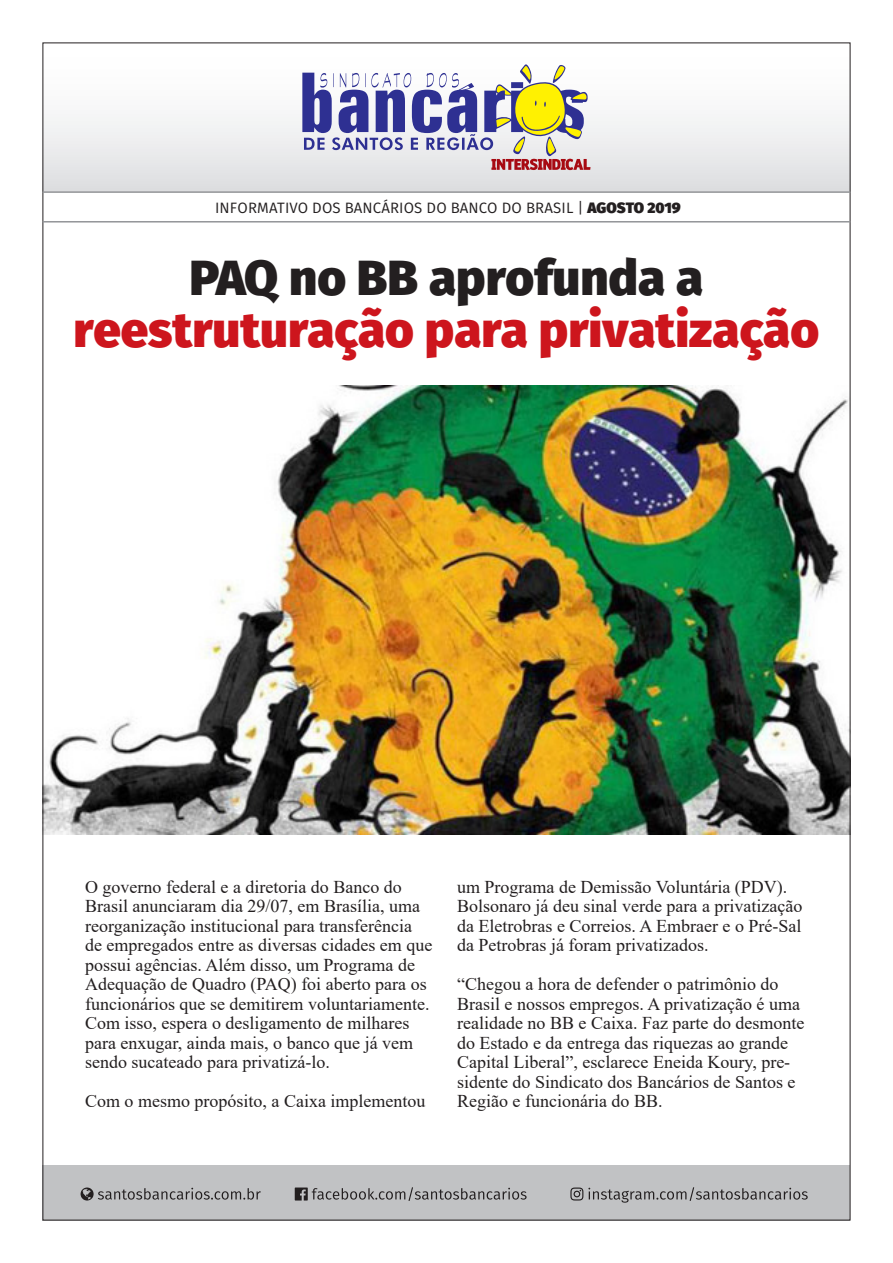
<style>
.page{position:relative;width:893px;height:1263px;background:#fff}
.page>*{position:absolute;margin:0;border:0;box-sizing:border-box;transform-origin:0 0}
.t1{font:800 49.35px/52.3px "Fira Sans";color:#cd151d;text-align:center}
.texto{font:18px/19.5px "Times New Roman";color:#231f20}
.t2{font:15px "Fira Sans";letter-spacing:.01em;color:#231f20}
.s1{font-weight:900}
.s2{color:#231f20}
</style>
<div class="page">
<div style="left:43px;top:1165px;width:807px;height:55px;background:#c1c2c4"></div>
<svg style="left:570px;top:1187px;width:238px;height:16px"></svg>
<svg style="left:295px;top:1187px;width:232px;height:14px"></svg>
<svg style="left:81px;top:1187px;width:180px;height:13px"></svg>
<img style="left:42px;top:386px;width:806px;height:448px">
<div style="left:43px;top:43px;width:807px;height:148px;background:linear-gradient(to bottom,#fff,#e0e1e3)"></div>
<svg style="left:302px;top:64px;width:289px;height:106px"></svg>
<hr style="left:43px;top:191px;width:807px;height:2px;background:#939598">
<hr style="left:43px;top:221px;width:807px;height:2px;background:#939598">
<p class="t2" style="left:215px;top:196px;width:467px">INFORMATIVO DOS BANCÁRIOS DO BANCO DO BRASIL | <span class="s1">AGOSTO 2019</span></p>
<p class="t1" style="left:74px;top:247px;width:747px"><span class="s2">PAQ no BB aprofunda a </span>reestruturação para privatização</p>
<p class="texto" style="left:85px;top:876px;width:349px">O governo federal e a diretoria do Banco do Brasil anunciaram dia 29/07, em Brasília, uma reorganização institucional para transferência de empregados entre as diversas cidades em que possui agências. Além disso, um Programa de Adequação de Quadro (PAQ) foi aberto para os funcionários que se demitirem voluntariamente.<br>Com isso, espera o desligamento de milhares para enxugar, ainda mais, o banco que já vem sendo sucateado para privatizá-lo.</p>
<p class="texto" style="left:85px;top:1091px;width:342px">Com o mesmo propósito, a Caixa implementou</p>
<p class="texto" style="left:457px;top:876px;width:347px">um Programa de Demissão Voluntária (PDV).<br>Bolsonaro já deu sinal verde para a privatização da Eletrobras e Correios. A Embraer e o Pré-Sal da Petrobras já foram privatizados.</p>
<p class="texto" style="left:457px;top:974px;width:349px">“Chegou a hora de defender o patrimônio do Brasil e nossos empregos. A privatização é uma realidade no BB e Caixa. Faz parte do desmonte do Estado e da entrega das riquezas ao grande Capital Liberal”, esclarece Eneida Koury, pre&shy;sidente do Sindicato dos Bancários de Santos e Região e funcionária do BB.</p>
</div>
